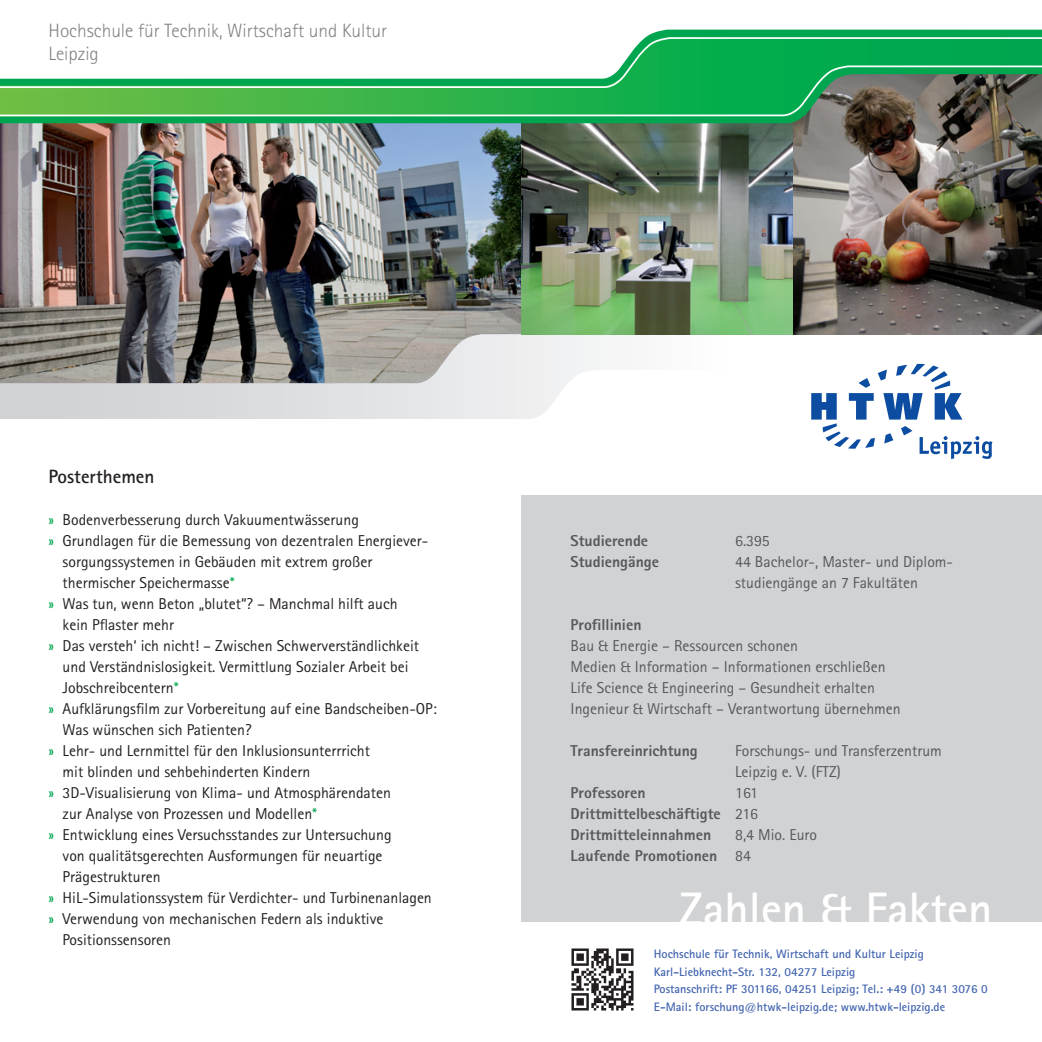
<style>
.page{position:relative;width:1042px;height:1042px;background:#fff}
.page>*{position:absolute;margin:0;border:0;box-sizing:border-box;transform-origin:0 0}
.t1{font:700 46.9px "Rotis Sans Serif";color:#fff}
.t2{font:300 19.25px/23.1px "Rotis Sans Serif";color:#808285}
.t3{font:700 19.25px "Rotis Sans Serif";color:#231f20}
.t4{font:15.75px "Rotis Sans Serif";color:#231f20}
.t5{font:15.75px/21px "Rotis Sans Serif";color:#57585a}
.t6{font:800 15.75px/21px "Rotis Sans Serif";color:#57585a;text-align:justify}
.t7{font:700 12.25px/17.5px "Rotis Sans Serif";color:#4365b0}
.s1{color:#00a54f}
.s2{font-weight:400}
</style>
<div class="page">
<svg style="left:0;top:383px;width:568px;height:36px;background:#dedee0"></svg>
<svg style="left:521px;top:334px;width:521px;height:49px"></svg>
<img style="left:0;top:130px;width:521px;height:253px">
<img style="left:521px;top:130px;width:273px;height:204px">
<img style="left:794px;top:130px;width:248px;height:204px">
<img style="left:0;top:29px;width:1042px;height:101px">
<svg style="left:0;top:36px;width:1042px;height:29px"></svg>
<svg style="left:0;top:65px;width:1042px;height:52px"></svg>
<div style="left:521px;top:495px;width:521px;height:426px;background:#d1d2d4"></div>
<svg style="left:811px;top:364px;width:181px;height:95px"></svg>
<img style="left:571px;top:948px;width:63px;height:63px">
<p class="t2" style="left:49px;top:18px;width:340px">Hochschule für Technik, Wirtschaft und Kultur<br>Leipzig</p>
<p class="t3" style="left:49px;top:464px;width:107px">Posterthemen</p>
<p class="t4" style="left:49px;top:510px;width:312px"><span class="s1">»</span> Bodenverbesserung durch Vakuumentwässerung</p>
<p class="t4" style="left:49px;top:531px;width:381px"><span class="s1">»</span> Grundlagen für die Bemessung von dezentralen Energiever-</p>
<p class="t4" style="left:63px;top:552px;width:311px">sorgungssystemen in Gebäuden mit extrem großer</p>
<p class="t4" style="left:63px;top:573px;width:174px">thermischer Speichermasse<span class="s1">*</span></p>
<p class="t4" style="left:49px;top:594px;width:351px"><span class="s1">»</span> Was tun, wenn Beton „blutet“? – Manchmal hilft auch</p>
<p class="t4" style="left:63px;top:615px;width:113px">kein Pflaster mehr</p>
<p class="t4" style="left:49px;top:636px;width:372px"><span class="s1">»</span> Das versteh‘ ich nicht! – Zwischen Schwerverständlichkeit</p>
<p class="t4" style="left:63px;top:657px;width:347px">und Verständnislosigkeit. Vermittlung Sozialer Arbeit bei</p>
<p class="t4" style="left:63px;top:678px;width:118px">Jobschreibcentern<span class="s1">*</span></p>
<p class="t4" style="left:49px;top:699px;width:390px"><span class="s1">»</span> Aufklärungsfilm zur Vorbereitung auf eine Bandscheiben-OP:</p>
<p class="t4" style="left:63px;top:720px;width:190px">Was wünschen sich Patienten?</p>
<p class="t4" style="left:49px;top:741px;width:323px"><span class="s1">»</span> Lehr- und Lernmittel für den Inklusionsunterrricht</p>
<p class="t4" style="left:63px;top:762px;width:249px">mit blinden und sehbehinderten Kindern</p>
<p class="t4" style="left:49px;top:783px;width:344px"><span class="s1">»</span> 3D-Visualisierung von Klima- und Atmosphärendaten</p>
<p class="t4" style="left:63px;top:804px;width:256px">zur Analyse von Prozessen und Modellen<span class="s1">*</span></p>
<p class="t4" style="left:49px;top:825px;width:344px"><span class="s1">»</span> Entwicklung eines Versuchsstandes zur Untersuchung</p>
<p class="t4" style="left:63px;top:846px;width:321px">von qualitätsgerechten Ausformungen für neuartige</p>
<p class="t4" style="left:63px;top:867px;width:99px">Prägestrukturen</p>
<p class="t4" style="left:49px;top:888px;width:385px"><span class="s1">»</span> HiL-Simulationssystem für Verdichter- und Turbinenanlagen</p>
<p class="t4" style="left:49px;top:909px;width:336px"><span class="s1">»</span> Verwendung von mechanischen Federn als induktive</p>
<p class="t4" style="left:63px;top:930px;width:110px">Positionssensoren</p>
<p class="t6" style="left:570px;top:530px;width:79px">Studierende</p>
<p class="t5" style="left:735px;top:530px;width:36px">6.395</p>
<p class="t6" style="left:570px;top:551px;width:90px">Studiengänge</p>
<p class="t5" style="left:735px;top:551px;width:219px">44 Bachelor-, Master- und Diplom&shy;studiengänge an 7 Fakultäten</p>
<p class="t6" style="left:570px;top:614px;width:72px">Profillinien</p>
<p class="t5" style="left:570px;top:635px;width:332px">Bau &amp; Energie – Ressourcen schonen<br>Medien &amp; Information – Informationen erschließen Life Science &amp; Engineering – Gesundheit erhalten Ingenieur &amp; Wirtschaft – Verantwortung übernehmen</p>
<p class="t6" style="left:570px;top:740px;width:129px">Transfereinrichtung</p>
<p class="t5" style="left:735px;top:740px;width:208px">Forschungs- und Transferzentrum<br>Leipzig e. V. (FTZ)</p>
<p class="t6" style="left:570px;top:782px;width:76px">Professoren</p>
<p class="t6" style="left:570px;top:782px;width:189px;text-indent:164px"><span class="s2">161<br></span>Drittmittelbeschäftigte <span class="s2">216<br></span>Drittmitteleinnahmen</p>
<p class="t6" style="left:570px;top:824px;width:248px;text-indent:164px"><span class="s2">8,4 Mio. Euro<br></span>Laufende Promotionen <span class="s2">84</span></p>
<h1 class="t1" style="left:679px;top:879px;width:314px">Zahlen &amp; Fakten</h1>
<p class="t7" style="left:654px;top:945px;width:335px">Hochschule für Technik, Wirtschaft und Kultur Leipzig Karl-Liebknecht-Str. 132, 04277 Leipzig<br>Postanschrift: PF 301166, 04251 Leipzig; Tel.: +49 (0) 341 3076 0<br>E-Mail: forschung@htwk-leipzig.de; www.htwk-leipzig.de</p>
</div>
